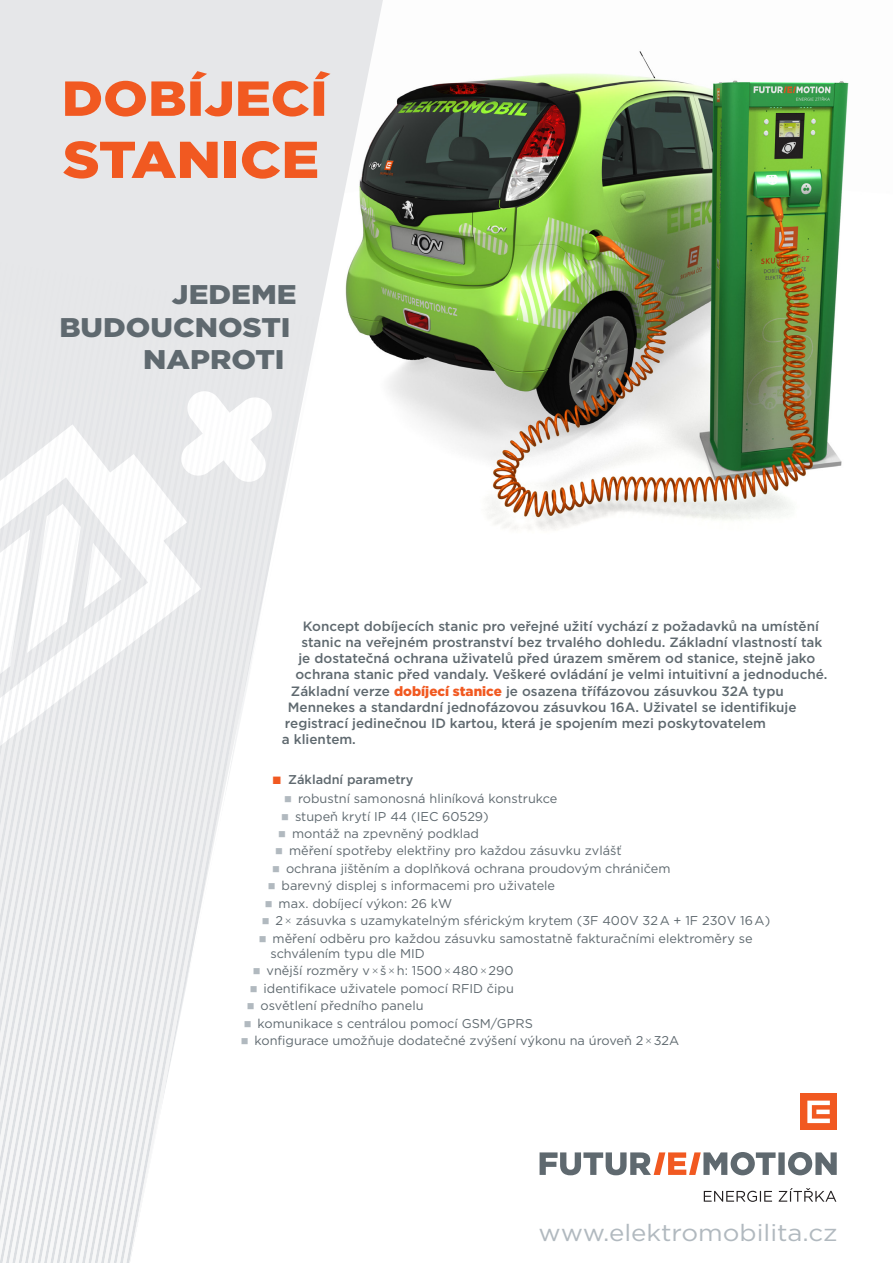
<style>
.page{position:relative;width:893px;height:1263px;background:#fff}
.page>*{position:absolute;margin:0;border:0;box-sizing:border-box;transform-origin:0 0}
.t1{font:900 51.75px "Gotham";color:#f15921;scale:1.1 1}
.t2{font:900 49.2px "Gotham";color:#f15921;scale:1.1 1}
.t3{font:900 27px/32.4px "Gotham";color:#5f696f;text-align:right;scale:1.1 1}
.t4{font:23.55px "Gotham";color:#b1b9bf;scale:1.1 1}
.t5{font:500 13.5px "Gotham";color:#5f696f}
.t6{font:12.75px/15.3px "Gotham";color:#5f696f}
.t7{font:500 12.75px "Gotham";color:#5f696f}
.s1{font-weight:900;color:#f15921}
.s2{color:#f15921}
.s3{color:#b1b9bf}
.s4{font-family:"Nimbus CEZCE"}
</style>
<div class="page">
<img style="left:412px;top:51px;width:437px;height:479px">
<svg style="left:402px;top:91px;width:10px;height:321px;background:#697559"></svg>
<svg style="left:0;top:0;width:402px;height:1263px"></svg>
<svg style="left:704px;top:1188px;width:132px;height:14px"></svg>
<svg style="left:540px;top:1152px;width:297px;height:23px"></svg>
<div style="left:800px;top:1094px;width:37px;height:36px;background:#f15921"></div>
<svg style="left:807px;top:1100px;width:23px;height:23px"></svg>
<p class="t2" style="left:62px;top:65px;width:243px">DOBÍJECÍ</p>
<p class="t1" style="left:63px;top:124px;width:235px">STANICE</p>
<p class="t3" style="left:59px;top:278px;width:217px">JEDEME<br>BUDOUCNOSTI</p>
<p class="t3" style="left:143px;top:343px;width:130px">NAPROTI</p>
<p class="t5" style="left:303px;top:617px;width:518px">Koncept dobíjecích stanic pro veřejné užití vychází z požadavků na umístění</p>
<p class="t5" style="left:301px;top:633px;width:522px">stanic na veřejném prostranství bez trvalého dohledu. Základní vlastností tak</p>
<p class="t5" style="left:298px;top:650px;width:518px">je dostatečná ochrana uživatelů před úrazem směrem od stanice, stejně jako</p>
<p class="t5" style="left:295px;top:666px;width:533px">ochrana stanic před vandaly. Veškeré ovládání je velmi intuitivní a jednoduché.</p>
<p class="t5" style="left:291px;top:682px;width:494px">Základní verze <span class="s1">dobíjecí stanice</span> je osazena třífázovou zásuvkou 32A typu</p>
<p class="t5" style="left:288px;top:698px;width:510px">Mennekes a standardní jednofázovou zásuvkou 16A. Uživatel se identifikuje</p>
<p class="t5" style="left:285px;top:714px;width:483px">registrací jedinečnou ID kartou, která je spojením mezi poskytovatelem</p>
<p class="t5" style="left:282px;top:731px;width:76px">a klientem.</p>
<p class="t7" style="left:272px;top:771px;width:143px"><span class="s2">■</span> Základní parametry</p>
<p class="t6" style="left:284px;top:791px;width:275px"><span class="s3">■</span> robustní samonosná hliníková konstrukce</p>
<p class="t6" style="left:281px;top:808px;width:209px"><span class="s3">■</span> stupeň krytí IP 44 (IEC 60529)</p>
<p class="t6" style="left:278px;top:825px;width:202px"><span class="s3">■</span> montáž na zpevněný podklad</p>
<p class="t6" style="left:275px;top:843px;width:348px"><span class="s3">■</span> měření spotřeby elektřiny pro každou zásuvku zvlášť</p>
<p class="t6" style="left:272px;top:860px;width:400px"><span class="s3">■</span> ochrana jištěním a doplňková ochrana proudovým chráničem</p>
<p class="t6" style="left:268px;top:878px;width:289px"><span class="s3">■</span> barevný displej s informacemi pro uživatele</p>
<p class="t6" style="left:265px;top:895px;width:189px"><span class="s3">■</span> max. dobíjecí výkon: 26 kW</p>
<p class="t6" style="left:262px;top:913px;width:510px"><span class="s3">■</span> 2 <span class="s4">×</span> zásuvka s uzamykatelným sférickým krytem (3F 400V 32 A + 1F 230V 16 A)</p>
<p class="t6" style="left:270px;top:930px;width:484px;text-indent:-12px"><span class="s3">■</span> měření odběru pro každou zásuvku samostatně fakturačními elektroměry se schválením typu dle MID</p>
<p class="t6" style="left:253px;top:963px;width:262px"><span class="s3">■</span> vnější rozměry v <span class="s4">×</span> š <span class="s4">×</span> h: 1500 <span class="s4">×</span> 480 <span class="s4">×</span> 290</p>
<p class="t6" style="left:250px;top:980px;width:266px"><span class="s3">■</span> identifikace uživatele pomocí RFID čipu</p>
<p class="t6" style="left:247px;top:998px;width:178px"><span class="s3">■</span> osvětlení předního panelu</p>
<p class="t6" style="left:244px;top:1015px;width:291px"><span class="s3">■</span> komunikace s centrálou pomocí GSM/GPRS</p>
<p class="t6" style="left:241px;top:1032px;width:440px"><span class="s3">■</span> konfigurace umožňuje dodatečné zvýšení výkonu na úroveň 2 <span class="s4">×</span> 32A</p>
<p class="t4" style="left:539px;top:1218px;width:273px">www.elektromobilita.cz</p>
</div>
